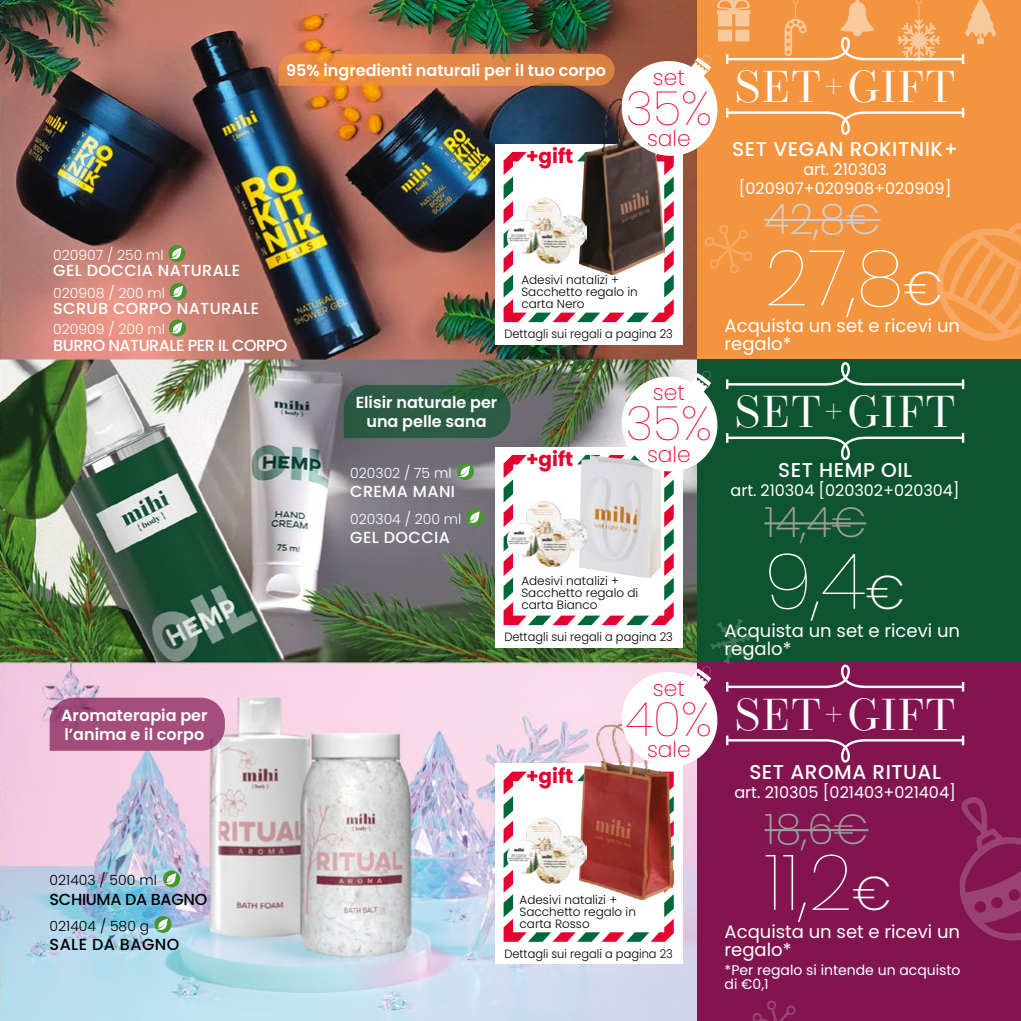
<style>
.page{position:relative;width:1021px;height:1021px;background:#fff}
.page>*{position:absolute;margin:0;border:0;box-sizing:border-box;transform-origin:0 0}
.t1{font:100 77.8px "Poppins";color:#fff}
.t2{font:100 47.6px "Poppins";color:#e4032e}
.t3{font:44.6px "Operetta 12";letter-spacing:.025em;color:#fff}
.t4{font:200 42.2px "Poppins";color:#9d9d9c}
.t5{font:200 42.2px "Poppins";color:#d0d0d0}
.t6{font:200 21.8px "Poppins";color:#e4032e}
.t7{font:500 20px "Poppins";letter-spacing:.025em;color:#fff}
.t8{font:700 20px "Poppins";color:#e4032e}
.t9{font:18px/18px "Poppins";color:#fff}
.t10{font:600 16px/19.2px "Poppins";color:#fff;text-align:center}
.t11{font:16px/19.2px "Poppins";color:#fff;text-align:center}
.t12{font:500 16px "Poppins";letter-spacing:.025em;color:#fff}
.t13{font:500 16px "Poppins";letter-spacing:-.03em;color:#fff}
.t14{font:500 16px "Poppins";letter-spacing:-.02em;color:#000}
.t15{font:500 16px "Poppins";letter-spacing:.025em;color:#000}
.t16{font:300 14px "Poppins";color:#fff}
.t17{font:14px/14px "Poppins";color:#fff}
.t18{font:300 14px "Poppins";color:#000}
.t19{font:300 12px/12px "Poppins";color:#000}
.t20{font:300 12px "Poppins";color:#000;scale:.95 1}
.s1{font-weight:200;font-size:47.4px}
</style>
<div class="page">
<img style="left:0;top:0;width:697px;height:1020px">
<div style="left:697px;top:0;width:323px;height:359px;background:#f4943f"></div>
<div style="left:697px;top:661px;width:323px;height:359px;background:#821550"></div>
<div style="left:170px;top:283px;width:17px;height:17px;background:#46962b;border-radius:50%"></div>
<svg style="left:172px;top:286px;width:11px;height:11px"></svg>
<svg style="left:169px;top:319px;width:17px;height:17px"></svg>
<svg style="left:171px;top:322px;width:11px;height:12px"></svg>
<svg style="left:168px;top:245px;width:17px;height:17px"></svg>
<svg style="left:171px;top:248px;width:11px;height:11px"></svg>
<svg style="left:163px;top:870px;width:17px;height:17px"></svg>
<svg style="left:165px;top:873px;width:11px;height:11px"></svg>
<svg style="left:154px;top:915px;width:17px;height:17px"></svg>
<svg style="left:157px;top:918px;width:11px;height:12px"></svg>
<svg style="left:752px;top:1000px;width:44px;height:20px"></svg>
<img style="left:278px;top:0;width:742px;height:342px">
<svg style="left:50px;top:697px;width:175px;height:53px;background:#a65280"></svg>
<div style="left:495px;top:763px;width:187px;height:201px;background:#fff"></div>
<img style="left:344px;top:362px;width:676px;height:579px">
<p class="t16" style="left:53px;top:247px;width:112px">020907 / 250 ml</p>
<h3 class="t10" style="left:286px;top:60px;width:321px">95% ingredienti naturali per il tuo corpo</h3>
<h3 class="t8" style="left:526px;top:145px;width:49px">+gift</h3>
<h3 class="t6" style="left:653px;top:64px;width:33px">set</h3>
<h2 class="t2" style="left:625px;top:80px;width:88px">35%</h2>
<h3 class="t6" style="left:647px;top:126px;width:45px">sale</h3>
<h3 class="t12" style="left:53px;top:261px;width:188px">GEL DOCCIA NATURALE</h3>
<p class="t16" style="left:53px;top:285px;width:113px">020908 / 200 ml</p>
<h3 class="t13" style="left:53px;top:336px;width:235px">BURRO NATURALE PER IL CORPO</h3>
<h3 class="t12" style="left:53px;top:299px;width:207px">SCRUB CORPO NATURALE</h3>
<p class="t16" style="left:53px;top:321px;width:113px">020909 / 200 ml</p>
<h3 class="t10" style="left:61px;top:705px;width:148px;text-align:left">Aromaterapia per l’anima e il corpo</h3>
<p class="t18" style="left:50px;top:872px;width:109px">021403 / 500 ml</p>
<h3 class="t14" style="left:50px;top:889px;width:159px">SCHIUMA DA BAGNO</h3>
<p class="t18" style="left:50px;top:917px;width:101px">021404 / 580 g</p>
<h3 class="t15" style="left:50px;top:935px;width:131px">SALE DA BAGNO</h3>
<p class="t19" style="left:521px;top:274px;width:118px">Adesivi natalizi +<br>Sacchetto regalo in carta Nero</p>
<p class="t20" style="left:504px;top:327px;width:179px">Dettagli sui regali a pagina 23</p>
<h3 class="t10" style="left:355px;top:393px;width:143px">Elisir naturale per una pelle sana</h3>
<p class="t16" style="left:350px;top:464px;width:103px">020302 / 75 ml</p>
<h3 class="t12" style="left:350px;top:482px;width:106px">CREMA MANI</h3>
<p class="t16" style="left:350px;top:510px;width:113px">020304 / 200 ml</p>
<h3 class="t12" style="left:350px;top:528px;width:101px">GEL DOCCIA</h3>
<h3 class="t8" style="left:526px;top:447px;width:49px">+gift</h3>
<h3 class="t6" style="left:653px;top:380px;width:33px">set</h3>
<h2 class="t2" style="left:625px;top:396px;width:88px">35%</h2>
<h3 class="t6" style="left:647px;top:441px;width:45px">sale</h3>
<p class="t19" style="left:521px;top:575px;width:118px">Adesivi natalizi +<br>Sacchetto regalo di carta Bianco</p>
<p class="t20" style="left:504px;top:630px;width:179px">Dettagli sui regali a pagina 23</p>
<h3 class="t8" style="left:526px;top:764px;width:49px">+gift</h3>
<h3 class="t6" style="left:653px;top:675px;width:33px">set</h3>
<h2 class="t2" style="left:626px;top:691px;width:88px">40%</h2>
<h3 class="t6" style="left:647px;top:737px;width:45px">sale</h3>
<p class="t19" style="left:519px;top:893px;width:118px">Adesivi natalizi +<br>Sacchetto regalo in carta Rosso</p>
<p class="t20" style="left:504px;top:946px;width:179px">Dettagli sui regali a pagina 23</p>
<h3 class="t3" style="left:734px;top:61px;width:222px">SET+GIFT</h3>
<h3 class="t7" style="left:732px;top:137px;width:227px">SET VEGAN ROKITNIK+</h3>
<h3 class="t11" style="left:738px;top:160px;width:214px">art. 210303 [020907+020908+020909]</h3>
<h3 class="t5" style="left:764px;top:195px;width:117px">42,8€</h3>
<h1 class="t1" style="left:764px;top:233px;width:180px">27,8<span class="s1">€</span></h1>
<h3 class="t9" style="left:724px;top:317px;width:237px">Acquista un set e ricevi un regalo*</h3>
<h3 class="t3" style="left:734px;top:386px;width:222px">SET+GIFT</h3>
<h3 class="t7" style="left:778px;top:458px;width:135px">SET HEMP OIL</h3>
<h3 class="t11" style="left:730px;top:480px;width:231px">art. 210304 [020302+020304]</h3>
<h3 class="t4" style="left:764px;top:498px;width:103px">14,4€</h3>
<h1 class="t1" style="left:764px;top:536px;width:142px">9,4<span class="s1">€</span></h1>
<h3 class="t9" style="left:724px;top:621px;width:237px">Acquista un set e ricevi un regalo*</h3>
<h3 class="t3" style="left:734px;top:688px;width:222px">SET+GIFT</h3>
<h3 class="t7" style="left:749px;top:760px;width:193px">SET AROMA RITUAL</h3>
<h3 class="t11" style="left:734px;top:783px;width:223px">art. 210305 [021403+021404]</h3>
<h3 class="t4" style="left:764px;top:804px;width:105px">18,6€</h3>
<h1 class="t1" style="left:764px;top:837px;width:129px">11,2<span class="s1">€</span></h1>
<h3 class="t9" style="left:724px;top:922px;width:237px">Acquista un set e ricevi un regalo*</h3>
<p class="t17" style="left:724px;top:962px;width:237px">*Per regalo si intende un acquisto di €0,1</p>
</div>
